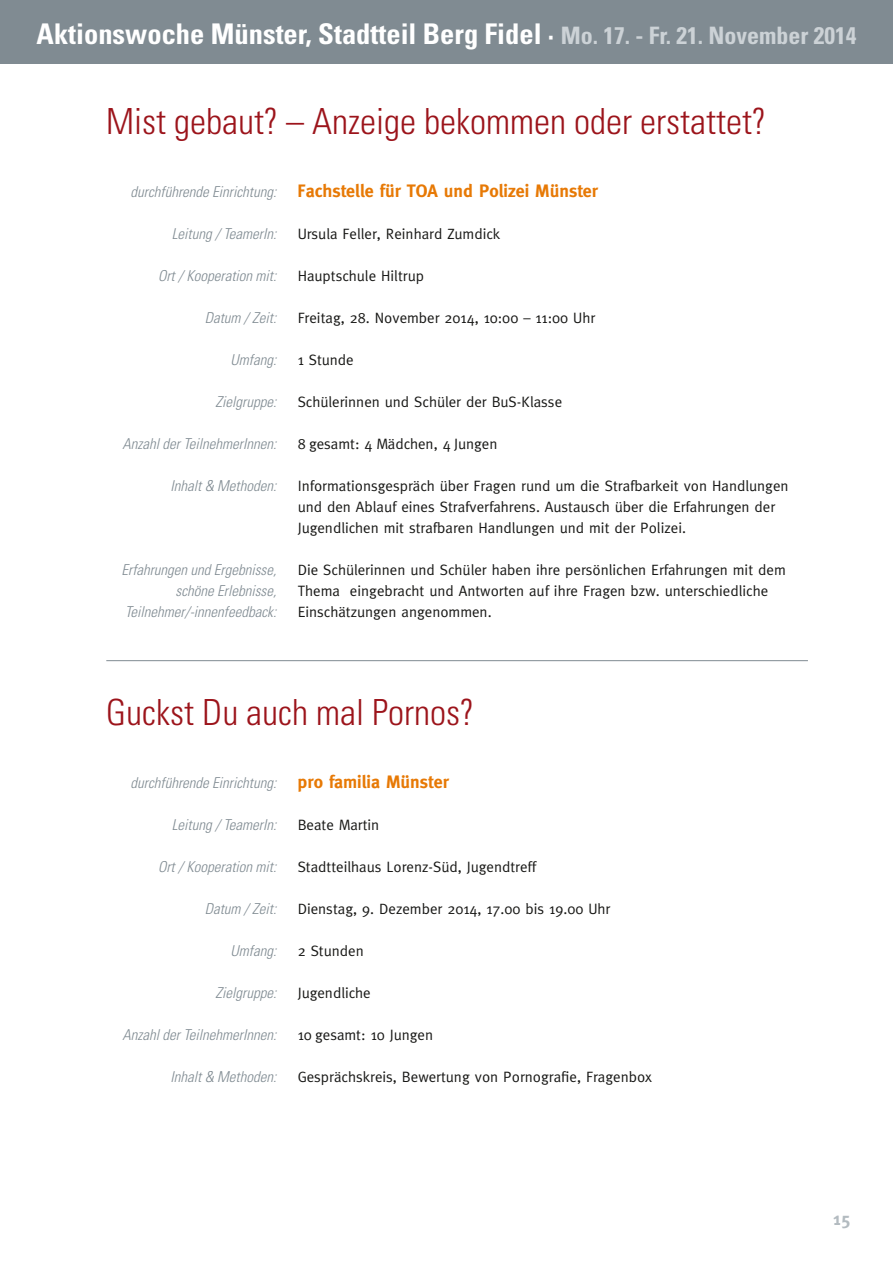
<style>
.page{position:relative;width:893px;height:1263px;background:#fff}
.page>*{position:absolute;margin:0;border:0;box-sizing:border-box;transform-origin:0 0}
.t1{font:300 condensed 36px "Univers";color:#9c141b}
.t2{font:700 condensed 28.5px "Univers";color:#fff}
.t3{font:700 18px "Meta";color:#e77905}
.t4{font:700 18px "Meta";color:#b3bbc0}
.t5{font:15px/21px "Meta";color:#181816}
.t6{font:italic 300 condensed 15px "Univers";color:#808b92}
.s1{font-size:24px;color:#ccd2d6}
.s2{font-family:"Univers";font-weight:300;font-style:italic;font-stretch:condensed;font-size:15px;color:#808b92}
.s3{font-family:"Meta";font-weight:700;font-style:normal;font-stretch:normal;font-size:18px;color:#e77905}
</style>
<div class="page">
<div style="left:0;top:0;width:893px;height:64px;background:#808b92"></div>
<hr style="left:106px;top:660px;width:702px;height:1px;background:#808b92">
<h2 class="t2" style="left:37px;top:16px;width:821px">Aktionswoche Münster, Stadtteil Berg Fidel · <span class="s1">Mo. 17. - Fr. 21. November 2014</span></h2>
<h1 class="t1" style="left:106px;top:100px;width:661px">Mist gebaut? – Anzeige bekommen oder erstattet?</h1>
<p class="t3" style="left:131px;top:181px;width:469px"><span class="s2">durchführende Einrichtung:</span> Fachstelle für TOA und Polizei Münster</p>
<p class="t6" style="left:172px;top:225px;width:106px">Leitung / TeamerIn:</p>
<p class="t5" style="left:298px;top:223px;width:204px">Ursula Feller, Reinhard Zumdick</p>
<p class="t6" style="left:158px;top:267px;width:120px">Ort / Kooperation mit:</p>
<p class="t5" style="left:298px;top:265px;width:128px">Hauptschule Hiltrup</p>
<p class="t6" style="left:205px;top:309px;width:73px">Datum / Zeit:</p>
<p class="t5" style="left:298px;top:307px;width:299px">Freitag, 28. November 2014, 10:00 – 11:00 Uhr</p>
<p class="t6" style="left:231px;top:351px;width:47px">Umfang:</p>
<p class="t5" style="left:298px;top:349px;width:58px">1 Stunde</p>
<p class="t6" style="left:216px;top:393px;width:62px">Zielgruppe:</p>
<p class="t5" style="left:298px;top:391px;width:266px">Schülerinnen und Schüler der BuS-Klasse</p>
<p class="t6" style="left:123px;top:435px;width:155px">Anzahl der TeilnehmerInnen:</p>
<p class="t5" style="left:298px;top:433px;width:201px">8 gesamt: 4 Mädchen, 4 Jungen</p>
<p class="t6" style="left:171px;top:477px;width:107px">Inhalt &amp; Methoden:</p>
<p class="t5" style="left:298px;top:475px;width:492px">Informationsgespräch über Fragen rund um die Strafbarkeit von Handlungen und den Ablauf eines Strafverfahrens. Austausch über die Erfahrungen der<br>Jugendlichen mit strafbaren Handlungen und mit der Polizei.</p>
<p class="t6" style="left:121px;top:561px;width:156px">Erfahrungen und Ergebnisse,</p>
<p class="t5" style="left:298px;top:559px;width:490px">Die Schülerinnen und Schüler haben ihre persönlichen Erfahrungen mit dem</p>
<p class="t6" style="left:176px;top:582px;width:102px">schöne Erlebnisse,</p>
<p class="t5" style="left:298px;top:580px;width:472px">Thema eingebracht und Antworten auf ihre Fragen bzw. unterschiedliche</p>
<p class="t6" style="left:125px;top:603px;width:153px">Teilnehmer/-innenfeedback:</p>
<p class="t5" style="left:298px;top:601px;width:196px">Einschätzungen angenommen.</p>
<h1 class="t1" style="left:106px;top:690px;width:369px">Guckst Du auch mal Pornos?</h1>
<p class="t6" style="left:131px;top:773px;width:320px">durchführende Einrichtung: <span class="s3">pro familia Münster</span></p>
<p class="t6" style="left:172px;top:815px;width:106px">Leitung / TeamerIn:</p>
<p class="t5" style="left:298px;top:814px;width:83px">Beate Martin</p>
<p class="t6" style="left:158px;top:857px;width:120px">Ort / Kooperation mit:</p>
<p class="t5" style="left:298px;top:856px;width:240px">Stadtteilhaus Lorenz-Süd, Jugendtreff</p>
<p class="t6" style="left:205px;top:899px;width:73px">Datum / Zeit:</p>
<p class="t5" style="left:298px;top:898px;width:314px">Dienstag, 9. Dezember 2014, 17.00 bis 19.00 Uhr</p>
<p class="t6" style="left:231px;top:941px;width:47px">Umfang:</p>
<p class="t5" style="left:298px;top:940px;width:68px">2 Stunden</p>
<p class="t6" style="left:216px;top:983px;width:62px">Zielgruppe:</p>
<p class="t5" style="left:298px;top:982px;width:75px">Jugendliche</p>
<p class="t6" style="left:123px;top:1025px;width:155px">Anzahl der TeilnehmerInnen:</p>
<p class="t5" style="left:298px;top:1024px;width:137px">10 gesamt: 10 Jungen</p>
<p class="t6" style="left:171px;top:1067px;width:107px">Inhalt &amp; Methoden:</p>
<p class="t5" style="left:298px;top:1066px;width:356px">Gesprächskreis, Bewertung von Pornografie, Fragenbox</p>
<p class="t4" style="left:833px;top:1208px;width:19px">15</p>
</div>
